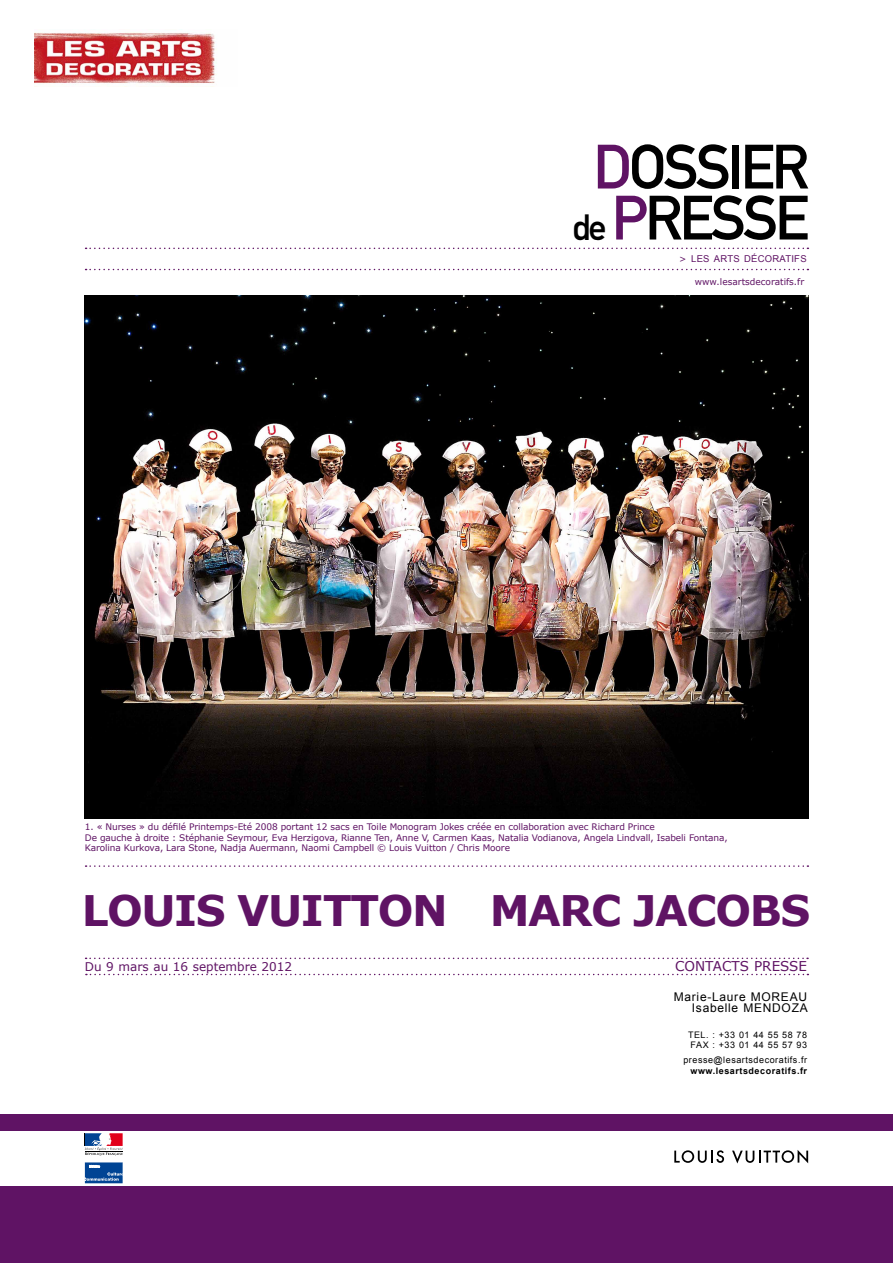
<style>
.page{position:relative;width:893px;height:1263px;background:#fff}
.page>*{position:absolute;margin:0;border:0;box-sizing:border-box;transform-origin:0 0}
.t1{font:61.5px/51px "DIN Mittelschrift";letter-spacing:-.05em;color:#000;text-align:center}
.t2{font:700 42.15px "Verdana";letter-spacing:-.035em;color:#5f1364}
.t3{font:13.5px "Verdana";color:#5f1364}
.t4{font:12px/11.7px "Arial";letter-spacing:.06em;color:#000;text-align:right}
.t5{font:12px "Verdana";color:#5f1364}
.t6{font:9.45px "Arial";letter-spacing:.03em;color:#5f1364}
.t7{font:9px/10.8px "Verdana";letter-spacing:-.01em;color:#5f1364}
.t8{font:9px/10.5px "Arial";letter-spacing:.06em;color:#000}
.t9{font:700 9px "Arial";letter-spacing:.06em;color:#000}
.s1{color:#5f1364}
.s2{font-size:36px}
.s3{font-family:"Verdana";font-size:9px}
</style>
<div class="page">
<div style="left:0;top:1114px;width:893px;height:149px;background:#5f1364"></div>
<svg style="left:86px;top:957px;width:722px;height:2px"></svg>
<svg style="left:86px;top:974px;width:722px;height:1px"></svg>
<svg style="left:86px;top:865px;width:722px;height:2px"></svg>
<div style="left:0;top:1131px;width:893px;height:55px;background:#fff"></div>
<svg style="left:85px;top:1133px;width:38px;height:50px"></svg>
<hr style="left:85px;top:1151px;width:38px;height:1px;background:#000">
<img style="left:34px;top:32px;width:183px;height:55px">
<svg style="left:86px;top:248px;width:722px;height:1px"></svg>
<svg style="left:86px;top:269px;width:722px;height:1px"></svg>
<img style="left:85px;top:296px;width:723px;height:522px">
<svg style="left:674px;top:1150px;width:50px;height:13px"></svg>
<svg style="left:732px;top:1150px;width:76px;height:13px"></svg>
<h1 class="t1" style="left:572px;top:142px;width:239px"><span class="s1">D</span>OSSIER<br><span class="s2">DE</span> <span class="s1">P</span>RESSE</h1>
<p class="t7" style="left:695px;top:276px;width:111px">www.lesartsdecoratifs.fr</p>
<p class="t6" style="left:679px;top:253px;width:129px"><span class="s3">&gt;</span> LES ARTS DÉCORATIFS</p>
<p class="t7" style="left:85px;top:821px;width:644px">1. « Nurses » du défilé Printemps-Eté 2008 portant 12 sacs en Toile Monogram Jokes créée en collaboration avec Richard Prince<br>De gauche à droite : Stéphanie Seymour, Eva Herzigova, Rianne Ten, Anne V, Carmen Kaas, Natalia Vodianova, Angela Lindvall, Isabeli Fontana,<br>Karolina Kurkova, Lara Stone, Nadja Auermann, Naomi Campbell © Louis Vuitton / Chris Moore</p>
<h2 class="t2" style="left:82px;top:883px;width:730px">LOUIS VUITTON MARC JACOBS</h2>
<h3 class="t5" style="left:85px;top:959px;width:209px">Du 9 mars au 16 septembre 2012</h3>
<h3 class="t3" style="left:675px;top:958px;width:133px">CONTACTS PRESSE</h3>
<h3 class="t4" style="left:674px;top:991px;width:135px">Marie-Laure MOREAU<br>Isabelle MENDOZA</h3>
<p class="t8" style="left:688px;top:1029px;width:121px">TEL. : +33 01 44 55 58 78<br>FAX : +33 01 44 55 57 93</p>
<p class="t8" style="left:683px;top:1055px;width:125px">presse@lesartsdecoratifs.fr</p>
<p class="t9" style="left:690px;top:1065px;width:118px">www.lesartsdecoratifs.fr</p>
</div>
